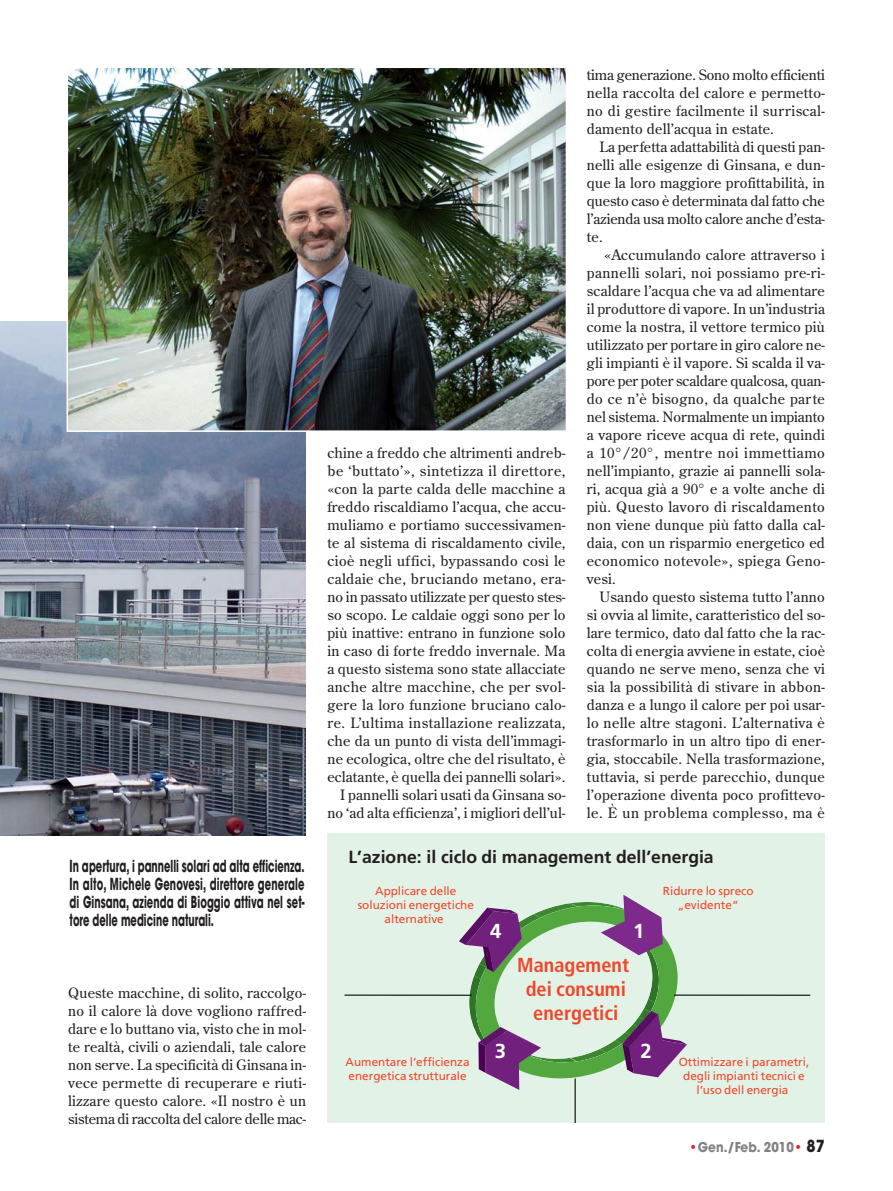
<style>
.page{position:relative;width:893px;height:1191px;background:#fff}
.page>*{position:absolute;margin:0;border:0;box-sizing:border-box;transform-origin:0 0}
.t1{font:700 condensed 20.25px/24.3px "Frutiger";color:#ef472a;text-align:center}
.t2{font:700 20.25px "Frutiger";color:#fff}
.t3{font:700 17.55px "Frutiger";color:#231f20}
.t4{font:700 16.5px/18px "Avant Garde";color:#231f20;text-align:justify;scale:.6 1}
.t5{font:14.25px/18px "Century Old Style";letter-spacing:.015em;color:#231f20;text-align:justify}
.t6{font:700 13.5px "Avant Garde";color:#808285;scale:.9 1}
.t7{font:11.7px/14.1px "Frutiger";color:#ef472a;text-align:center}
.s1{color:#ed1c24}
.s2{font-size:16.5px;color:#231f20}
</style>
<div class="page">
<img style="left:0;top:322px;width:305px;height:513px">
<img style="left:70px;top:70px;width:494px;height:359px">
<div style="left:67px;top:67px;width:500px;height:365px;border:2px solid #fff"></div>
<div style="left:327px;top:833px;width:498px;height:290px;background:#e3f2e7"></div>
<svg style="left:459px;top:894px;width:228px;height:196px"></svg>
<hr style="left:345px;top:994px;width:126px;height:1px;background:#000">
<hr style="left:674px;top:994px;width:136px;height:1px;background:#000">
<hr style="left:575px;top:1078px;width:1px;height:45px;background:#000">
<p class="t4" style="left:70px;top:858px;width:393px">In apertura, i pannelli solari ad alta efficienza.<br>In alto, Michele Genovesi, direttore generale di Ginsana, azienda di Bioggio attiva nel set&shy;tore delle medicine naturali.</p>
<p class="t5" style="left:68px;top:985px;width:240px">Queste macchine, di solito, raccolgo&shy;no il calore là dove vogliono raffred&shy;dare e lo buttano via, visto che in mol&shy;te realtà, civili o aziendali, tale calore non serve. La specificità di Ginsana in&shy;vece permette di recuperare e riuti&shy;lizzare questo calore. «Il nostro è un sistema di raccolta del calore delle mac-</p>
<p class="t5" style="left:327px;top:445px;width:240px;text-align:right">chine a freddo che altrimenti andreb&shy;be ‘buttato’», sintetizza il direttore, «con la parte calda delle macchine a freddo riscaldiamo l’acqua, che accu&shy;muliamo e portiamo successivamen&shy;te al sistema di riscaldamento civile, cioè negli uffici, bypassando così le caldaie che, bruciando metano, era&shy;no in passato utilizzate per questo stes&shy;so scopo. Le caldaie oggi sono per lo più inattive: entrano in funzione solo in caso di forte freddo invernale. Ma a questo sistema sono state allacciate anche altre macchine, che per svol&shy;gere la loro funzione bruciano calo&shy;re. L’ultima installazione realizzata, che da un punto di vista dell’immagi&shy;ne ecologica, oltre che del risultato, è eclatante, è quella dei pannelli solari».<br>I pannelli solari usati da Ginsana so&shy;no ‘ad alta efficienza’, i migliori dell’ul-</p>
<p class="t5" style="left:587px;top:67px;width:240px">tima generazione. Sono molto efficienti nella raccolta del calore e permetto&shy;no di gestire facilmente il surriscal&shy;damento dell’acqua in estate.</p>
<p class="t5" style="left:587px;top:139px;width:240px;text-indent:13px">La perfetta adattabilità di questi pan&shy;nelli alle esigenze di Ginsana, e dun&shy;que la loro maggiore profittabilità, in questo caso è determinata dal fatto che l’azienda usa molto calore anche d’esta&shy;te.</p>
<p class="t5" style="left:587px;top:247px;width:240px;text-indent:17px">«Accumulando calore attraverso i pannelli solari, noi possiamo pre-ri&shy;scaldare l’acqua che va ad alimentare il produttore di vapore. In un’industria come la nostra, il vettore termico più utilizzato per portare in giro calore ne&shy;gli impianti è il vapore. Si scalda il va&shy;pore per poter scaldare qualcosa, quan&shy;do ce n’è bisogno, da qualche parte nel sistema. Normalmente un impianto a vapore riceve acqua di rete, quindi a 10°/20°, mentre noi immettiamo nell’impianto, grazie ai pannelli sola&shy;ri, acqua già a 90° e a volte anche di più. Questo lavoro di riscaldamento non viene dunque più fatto dalla cal&shy;daia, con un risparmio energetico ed economico notevole», spiega Geno&shy;vesi.</p>
<p class="t5" style="left:587px;top:589px;width:240px;text-indent:13px">Usando questo sistema tutto l’anno si ovvia al limite, caratteristico del so&shy;lare termico, dato dal fatto che la rac&shy;colta di energia avviene in estate, cioè quando ne serve meno, senza che vi sia la possibilità di stivare in abbon&shy;danza e a lungo il calore per poi usar&shy;lo nelle altre stagoni. L’alternativa è trasformarlo in un altro tipo di ener&shy;gia, stoccabile. Nella trasformazione, tuttavia, si perde parecchio, dunque l’operazione diventa poco profittevo&shy;le. È un problema complesso, ma è</p>
<p class="t3" style="left:349px;top:850px;width:367px">L’azione: il ciclo di management dell’energia</p>
<p class="t7" style="left:663px;top:884px;width:92px">Ridurre lo spreco „evidente“</p>
<p class="t7" style="left:358px;top:884px;width:118px">Applicare delle soluzioni energetiche alternative</p>
<h1 class="t2" style="left:633px;top:922px;width:13px">1</h1>
<h1 class="t2" style="left:490px;top:922px;width:13px">4</h1>
<p class="t7" style="left:346px;top:1056px;width:126px;text-align:left">Aumentare l‘efficienza energetica strutturale</p>
<h1 class="t1" style="left:517px;top:954px;width:113px">Management dei consumi energetici</h1>
<h1 class="t2" style="left:495px;top:1042px;width:13px">3</h1>
<h1 class="t2" style="left:640px;top:1042px;width:13px">2</h1>
<p class="t7" style="left:679px;top:1056px;width:132px">Ottimizzare i parametri, degli impianti tecnici e l‘uso dell energia</p>
<p class="t6" style="left:689px;top:1142px;width:153px"><span class="s1">•</span>Gen./Feb. 2010<span class="s1">•</span> <span class="s2">87</span></p>
</div>
